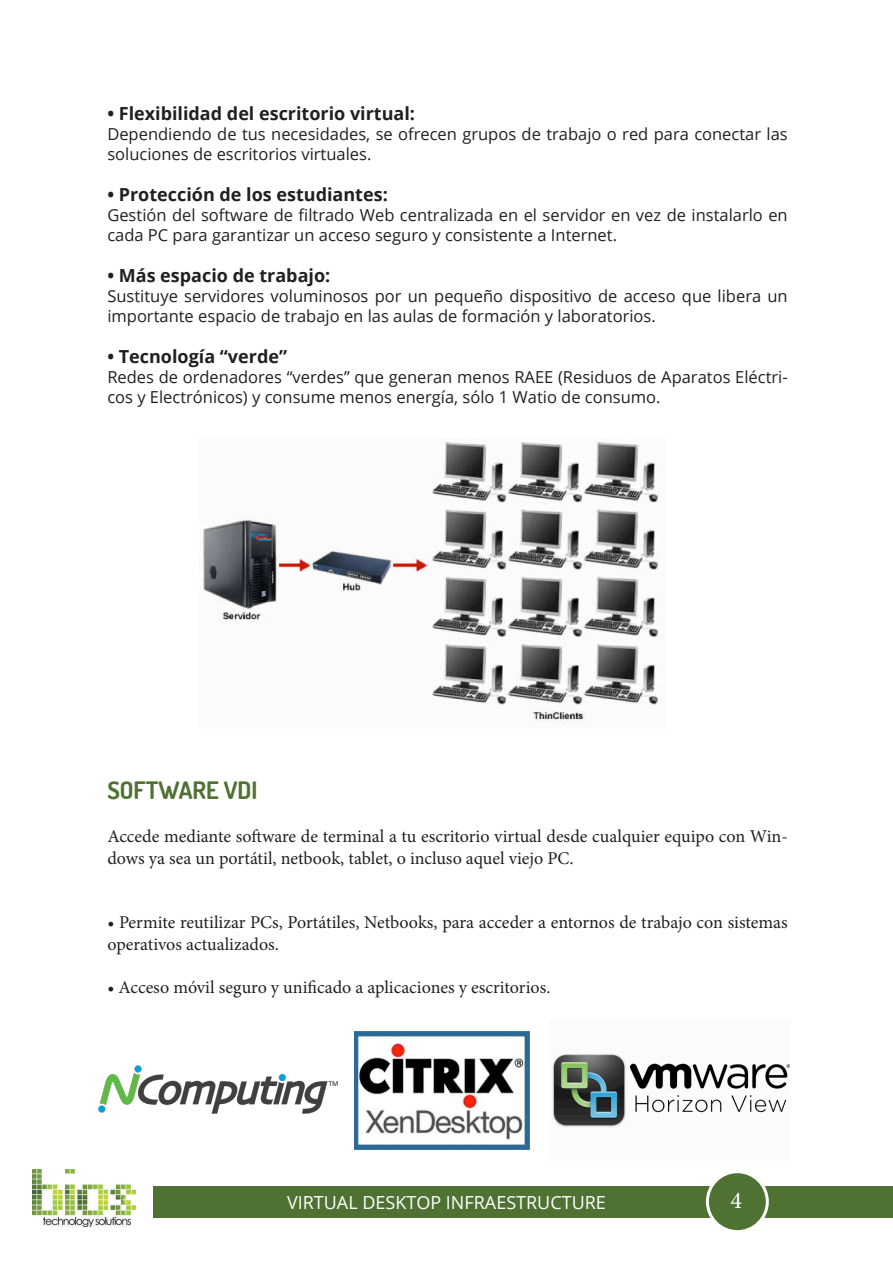
<style>
.page{position:relative;width:893px;height:1263px;background:#fff}
.page>*{position:absolute;margin:0;border:0;box-sizing:border-box;transform-origin:0 0}
.t1{font:700 24px "Dosis";color:#4f7233}
.t2{font:24px "Minion Pro";color:#fff}
.t3{font:18px/21.6px "Minion Pro";color:#231f20}
.t4{font:700 18px "Open Sans";color:#231f20}
.t5{font:18px "Open Sans";color:#fff}
.t6{font:16.5px/19.8px "Open Sans";color:#231f20}
</style>
<div class="page">
<div style="left:153px;top:1186px;width:740px;height:32px;background:#4f7233"></div>
<div style="left:707px;top:1172px;width:60px;height:59px;background:#4f7233;border-radius:50%"></div>
<div style="left:706px;top:1170px;width:63px;height:63px;border:3px solid #fff;border-radius:50%"></div>
<img style="left:33px;top:1169px;width:103px;height:58px">
<img style="left:203px;top:442px;width:456px;height:282px">
<img style="left:355px;top:1032px;width:175px;height:117px">
<img style="left:552px;top:1054px;width:237px;height:73px">
<img style="left:98px;top:1065px;width:240px;height:49px">
<p class="t4" style="left:107px;top:101px;width:309px">• Flexibilidad del escritorio virtual:</p>
<p class="t6" style="left:107px;top:124px;width:682px">Dependiendo de tus necesidades, se ofrecen grupos de trabajo o red para conectar las soluciones de escritorios virtuales.</p>
<p class="t4" style="left:107px;top:182px;width:282px">• Protección de los estudiantes:</p>
<p class="t6" style="left:107px;top:205px;width:682px">Gestión del software de filtrado Web centralizada en el servidor en vez de instalarlo en cada PC para garantizar un acceso seguro y consistente a Internet.</p>
<p class="t4" style="left:107px;top:263px;width:224px">• Más espacio de trabajo:</p>
<p class="t6" style="left:107px;top:286px;width:682px">Sustituye servidores voluminosos por un pequeño dispositivo de acceso que libera un importante espacio de trabajo en las aulas de formación y laboratorios.</p>
<p class="t4" style="left:107px;top:344px;width:181px">• Tecnología “verde”</p>
<p class="t6" style="left:107px;top:367px;width:682px">Redes de ordenadores “verdes” que generan menos RAEE (Residuos de Aparatos Eléctri&shy;cos y Electrónicos) y consume menos energía, sólo 1 Watio de consumo.</p>
<p class="t1" style="left:107px;top:774px;width:152px">SOFTWARE VDI</p>
<p class="t3" style="left:107px;top:825px;width:682px">Accede mediante software de terminal a tu escritorio virtual desde cualquier equipo con Win&shy;dows ya sea un portátil, netbook, tablet, o incluso aquel viejo PC.</p>
<p class="t3" style="left:107px;top:912px;width:682px">• Permite reutilizar PCs, Portátiles, Netbooks, para acceder a entornos de trabajo con sistemas operativos actualizados.</p>
<p class="t3" style="left:107px;top:977px;width:445px">• Acceso móvil seguro y unificado a aplicaciones y escritorios.</p>
<p class="t5" style="left:287px;top:1190px;width:320px">VIRTUAL DESKTOP INFRAESTRUCTURE</p>
<h1 class="t2" style="left:730px;top:1184px;width:13px">4</h1>
</div>
